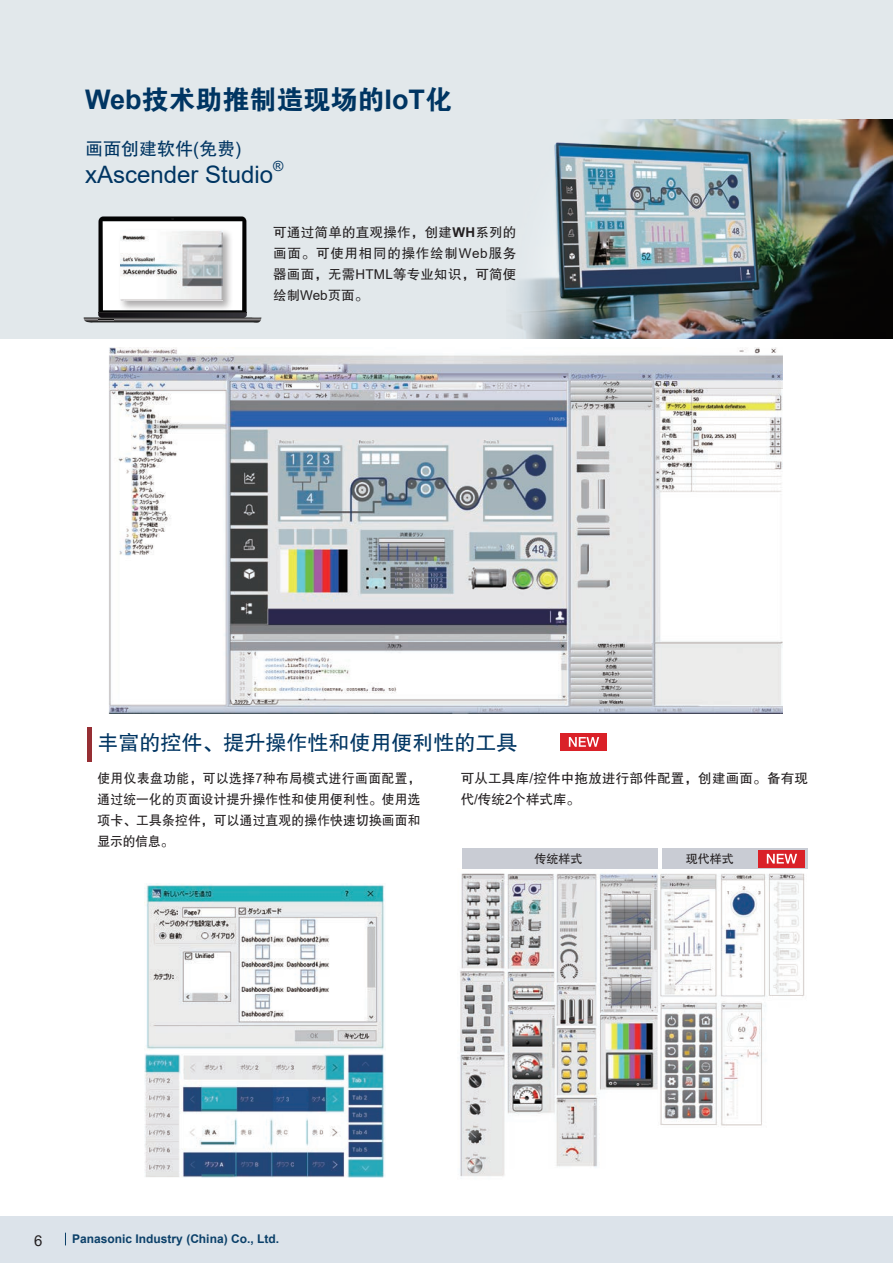
<style>
.page{position:relative;width:893px;height:1263px;background:#fff}
.page>*{position:absolute;margin:0;border:0;box-sizing:border-box;transform-origin:0 0}
.t1{font:27px "FZDHTJW GB1 0";color:#003562}
.t2{font:24px "Arial";color:#003562}
.t3{font:21px "FZHTJW GB1 0";color:#003562}
.t4{font:18px "FZHTJW GB1 0";color:#003562}
.t5{font:15px "Arial";color:#231f20}
.t6{font:13.95px "Arial";color:#003562}
.t7{font:13.5px/21px "FZHTJW GB1 0";letter-spacing:.02em;color:#231f20;text-align:justify}
.t8{font:13.5px/21px "FZHTJW GB1 0";letter-spacing:.02em;color:#231f20;text-align:justify;scale:.94 1}
.t9{font:700 12px "Arial";color:#0b4069}
.t10{font:12px "FZHTJW GB1 0";color:#231f20}
.s1{font-family:"Arial";font-weight:700}
.s2{font-family:"Arial"}
</style>
<div class="page">
<div style="left:0;top:1216px;width:893px;height:47px;background:#dce3ea"></div>
<svg style="left:65px;top:1233px;width:1px;height:12px"></svg>
<div style="left:0;top:0;width:893px;height:339px;background:#e2e8eb"></div>
<svg style="left:83px;top:216px;width:178px;height:107px"></svg>
<div style="left:118px;top:228px;width:116px;height:84px;background:#231f20;opacity:.37"></div>
<img style="left:121px;top:230px;width:102px;height:71px">
<img style="left:109px;top:348px;width:673px;height:365px">
<div style="left:87px;top:727px;width:5px;height:34px;background:#962e33"></div>
<img style="left:460px;top:873px;width:345px;height:304px">
<img style="left:513px;top:120px;width:379px;height:219px">
<div style="left:462px;top:849px;width:196px;height:20px;background:#c9ccd4"></div>
<div style="left:662px;top:849px;width:145px;height:20px;background:#c9ccd4"></div>
<div style="left:758px;top:850px;width:46px;height:17px;background:#da2128"></div>
<svg style="left:767px;top:854px;width:30px;height:9px"></svg>
<img style="left:145px;top:883px;width:240px;height:294px">
<div style="left:560px;top:733px;width:47px;height:17px;background:#da2128"></div>
<svg style="left:569px;top:737px;width:30px;height:10px"></svg>
<h1 class="t1" style="left:85px;top:85px;width:369px"><span class="s1">Web</span>技术助推制造现场的<span class="s1">IoT</span>化</h1>
<h3 class="t4" style="left:85px;top:139px;width:157px">画面创建软件<span class="s2">(</span>免费<span class="s2">)</span></h3>
<h2 class="t2" style="left:85px;top:158px;width:190px">xAscender Studio</h2>
<p class="t6" style="left:273px;top:157px;width:12px">®</p>
<p class="t7" style="left:273px;top:222px;width:245px">可通过简单的直观操作，创建<span class="s1">WH</span>系列的画面。可使用相同的操作绘制<span class="s2">Web</span>服务器画面，无需<span class="s2">HTML</span>等专业知识，可简便绘制<span class="s2">Web</span>页面。</p>
<h3 class="t3" style="left:97px;top:731px;width:422px">丰富的控件、提升操作性和使用便利性的工具</h3>
<p class="t7" style="left:461px;top:768px;width:349px">可从工具库<span class="s2">/</span>控件中拖放进行部件配置，创建画面。备有现代<span class="s2">/</span>传统<span class="s2">2</span>个样式库。</p>
<p class="t8" style="left:97px;top:768px;width:345px">使用仪表盘功能，可以选择<span class="s2">7</span>种布局模式进行画面配置，通过统一化的页面设计提升操作性和使用便利性。使用选项卡、工具条控件，可以通过直观的操作快速切换画面和显示的信息。</p>
<p class="t10" style="left:534px;top:852px;width:49px">传统样式</p>
<p class="t10" style="left:686px;top:852px;width:49px">现代样式</p>
<p class="t5" style="left:34px;top:1230px;width:10px">6</p>
<p class="t9" style="left:72px;top:1230px;width:208px">Panasonic Industry (China) Co., Ltd.</p>
</div>
